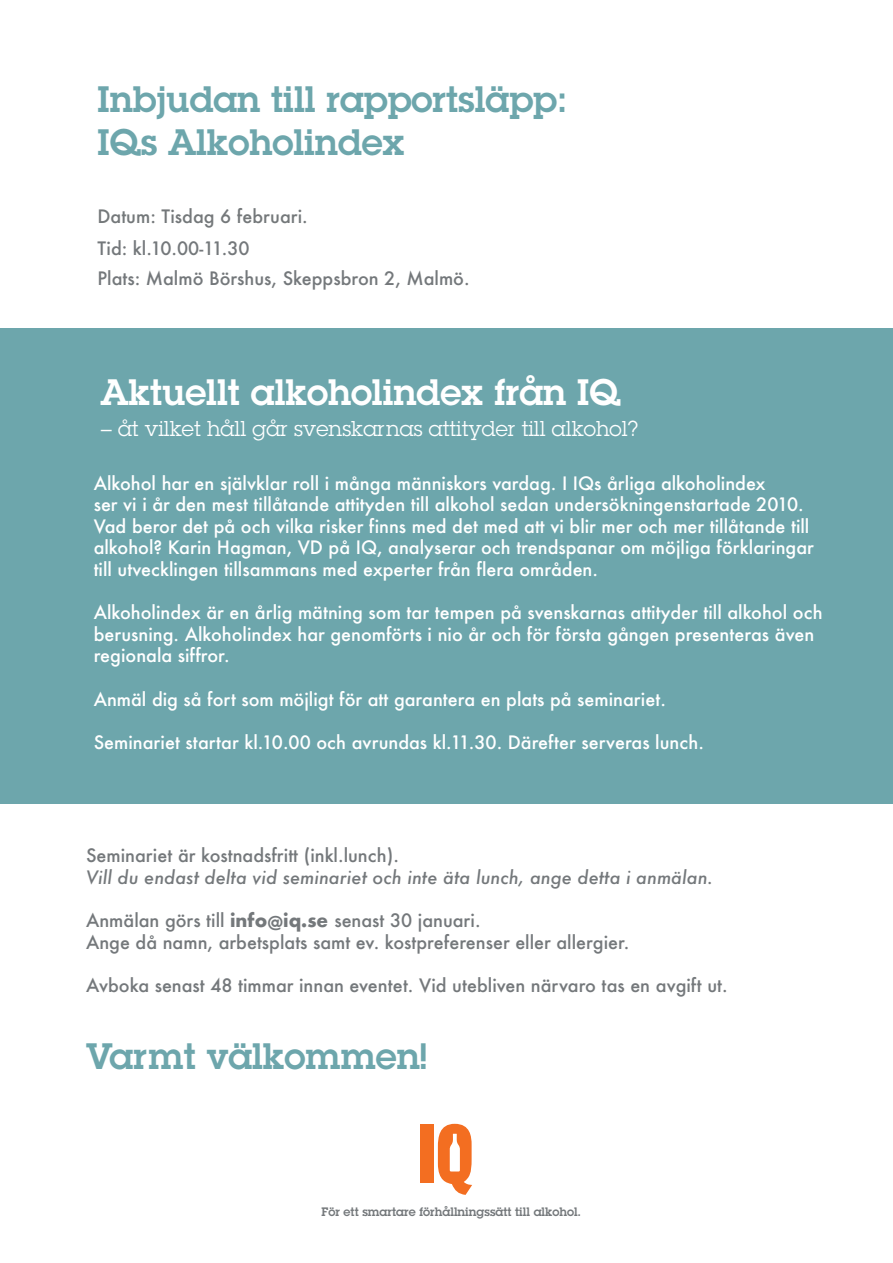
<style>
.page{position:relative;width:893px;height:1263px;background:#fff}
.page>*{position:absolute;margin:0;border:0;box-sizing:border-box;transform-origin:0 0}
.t1{font:600 36px/43.2px "Lubalin Graph Std";color:#6da6ac}
.t2{font:600 36px "Lubalin Graph Std";color:#fff}
.t3{font:21px "Lubalin Graph Std";color:#fff}
.t4{font:500 18px/21.6px "Futura";color:#fff}
.t5{font:500 18px/21.6px "Futura";color:#74787b}
.t6{font:italic 500 18px "Futura";color:#74787b}
.t7{font:500 18px "Futura";color:#74787a}
.t8{font:600 12px "Lubalin Graph Std";color:#74787b}
.s1{font-weight:700}
</style>
<div class="page">
<div style="left:0;top:328px;width:893px;height:476px;background:#6da6ac"></div>
<div style="left:421px;top:1124px;width:13px;height:59px;background:#f36e21"></div>
<svg style="left:438px;top:1124px;width:34px;height:71px"></svg>
<h1 class="t1" style="left:98px;top:77px;width:472px">Inbjudan till rapportsläpp:<br>IQs Alkoholindex</h1>
<p class="t7" style="left:98px;top:204px;width:212px">Datum: Tisdag 6 februari.</p>
<p class="t5" style="left:98px;top:238px;width:154px">Tid: kl.10.00-11.30</p>
<p class="t5" style="left:98px;top:267px;width:374px">Plats: Malmö Börshus, Skeppsbron 2, Malmö.</p>
<h1 class="t2" style="left:100px;top:368px;width:521px">Aktuellt alkoholindex från IQ</h1>
<p class="t3" style="left:101px;top:415px;width:539px">– åt vilket håll går svenskarnas attityder till alkohol?</p>
<p class="t4" style="left:94px;top:472px;width:722px">Alkohol har en självklar roll i många människors vardag. I IQs årliga alkoholindex<br>ser vi i år den mest tillåtande attityden till alkohol sedan undersökningenstartade 2010.<br>Vad beror det på och vilka risker finns med det med att vi blir mer och mer tillåtande till alkohol? Karin Hagman, VD på IQ, analyserar och trendspanar om möjliga förklaringar till utvecklingen tillsammans med experter från flera områden.</p>
<p class="t4" style="left:94px;top:601px;width:730px">Alkoholindex är en årlig mätning som tar tempen på svenskarnas attityder till alkohol och berusning. Alkoholindex har genomförts i nio år och för första gången presenteras även regionala siffror.</p>
<p class="t4" style="left:94px;top:688px;width:574px">Anmäl dig så fort som möjligt för att garantera en plats på seminariet.</p>
<p class="t4" style="left:94px;top:731px;width:612px">Seminariet startar kl.10.00 och avrundas kl.11.30. Därefter serveras lunch.</p>
<p class="t5" style="left:86px;top:845px;width:314px">Seminariet är kostnadsfritt (inkl.lunch).</p>
<p class="t6" style="left:86px;top:865px;width:628px">Vill du endast delta vid seminariet och inte äta lunch, ange detta i anmälan.</p>
<p class="t5" style="left:86px;top:909px;width:545px">Anmälan görs till <span class="s1">info@iq.se</span> senast 30 januari.<br>Ange då namn, arbetsplats samt ev. kostpreferenser eller allergier.</p>
<p class="t5" style="left:86px;top:974px;width:643px">Avboka senast 48 timmar innan eventet. Vid utebliven närvaro tas en avgift ut.</p>
<h1 class="t1" style="left:86px;top:1034px;width:342px">Varmt välkommen!</h1>
<p class="t8" style="left:322px;top:1204px;width:261px">För ett smartare förhållningssätt till alkohol.</p>
</div>
